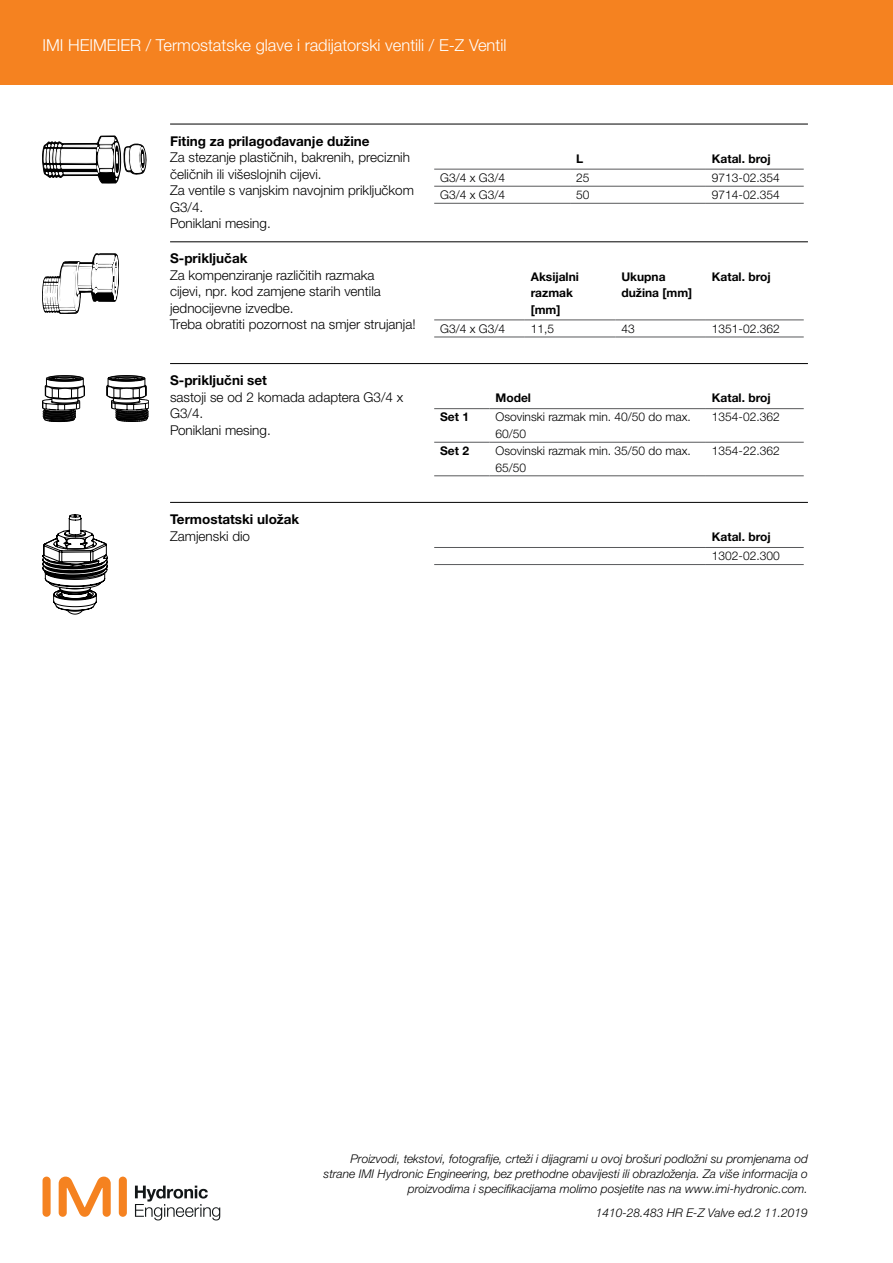
<style>
.page{position:relative;width:893px;height:1263px;background:#fff}
.page>*{position:absolute;margin:0;border:0;box-sizing:border-box;transform-origin:0 0}
.t1{font:300 16.5px "Helvetica Neue LTW1 G";color:#fff}
.t2{font:300 13.5px/16.5px "Helvetica Neue LTW1 G";color:#000}
.t3{font:700 13.5px "Helvetica Neue LTW1 G";color:#000}
.t4{font:italic 300 12px/15px "Helvetica Neue LTW1 G";color:#000;text-align:right}
.t5{font:300 12px/16.5px "Helvetica Neue LTW1 G";color:#000}
.t6{font:700 12px/16.5px "Helvetica Neue LTW1 G";color:#000}
</style>
<div class="page">
<div style="left:119px;top:1176px;width:8px;height:41px;background:#f58220;border-radius:4px"></div>
<div style="left:43px;top:1176px;width:8px;height:41px;background:#f58220;border-radius:4px"></div>
<svg style="left:59px;top:1176px;width:52px;height:41px"></svg>
<svg style="left:135px;top:1185px;width:85px;height:35px"></svg>
<div style="left:0;top:0;width:893px;height:85px;background:#f58220"></div>
<hr style="left:170px;top:124px;width:638px;height:1px;background:#000">
<hr style="left:434px;top:169px;width:136px;height:1px;background:#58595b">
<hr style="left:570px;top:169px;width:136px;height:1px;background:#58595b">
<hr style="left:706px;top:169px;width:98px;height:1px;background:#58595b">
<hr style="left:434px;top:186px;width:136px;height:1px;background:#58595b">
<hr style="left:434px;top:203px;width:136px;height:1px;background:#58595b">
<hr style="left:570px;top:186px;width:136px;height:1px;background:#58595b">
<hr style="left:570px;top:203px;width:136px;height:1px;background:#58595b">
<hr style="left:706px;top:186px;width:98px;height:1px;background:#58595b">
<hr style="left:706px;top:203px;width:98px;height:1px;background:#58595b">
<hr style="left:170px;top:241px;width:638px;height:1px;background:#000">
<hr style="left:434px;top:319px;width:91px;height:1px;background:#58595b">
<hr style="left:434px;top:337px;width:91px;height:1px;background:#58595b">
<hr style="left:525px;top:319px;width:90px;height:1px;background:#58595b">
<hr style="left:525px;top:337px;width:90px;height:1px;background:#58595b">
<hr style="left:615px;top:319px;width:91px;height:1px;background:#58595b">
<hr style="left:615px;top:337px;width:91px;height:1px;background:#58595b">
<hr style="left:706px;top:319px;width:98px;height:1px;background:#58595b">
<hr style="left:706px;top:337px;width:98px;height:1px;background:#58595b">
<hr style="left:170px;top:363px;width:638px;height:1px;background:#000">
<hr style="left:434px;top:408px;width:55px;height:1px;background:#58595b">
<hr style="left:489px;top:408px;width:217px;height:1px;background:#58595b">
<hr style="left:706px;top:408px;width:98px;height:1px;background:#58595b">
<hr style="left:434px;top:442px;width:55px;height:1px;background:#58595b">
<hr style="left:434px;top:475px;width:55px;height:1px;background:#58595b">
<hr style="left:489px;top:442px;width:217px;height:1px;background:#58595b">
<hr style="left:489px;top:475px;width:217px;height:1px;background:#58595b">
<hr style="left:706px;top:442px;width:98px;height:1px;background:#58595b">
<hr style="left:706px;top:475px;width:98px;height:1px;background:#58595b">
<hr style="left:170px;top:502px;width:638px;height:1px;background:#000">
<hr style="left:434px;top:547px;width:272px;height:1px;background:#58595b">
<hr style="left:434px;top:564px;width:272px;height:1px;background:#58595b">
<hr style="left:706px;top:547px;width:98px;height:1px;background:#58595b">
<hr style="left:706px;top:564px;width:98px;height:1px;background:#58595b">
<svg style="left:43px;top:136px;width:103px;height:47px"></svg>
<svg style="left:43px;top:254px;width:76px;height:60px"></svg>
<svg style="left:42px;top:375px;width:107px;height:47px"></svg>
<svg style="left:43px;top:514px;width:65px;height:100px"></svg>
<p class="t1" style="left:43px;top:35px;width:465px">IMI HEIMEIER / Termostatske glave i radijatorski ventili / E-Z Ventil</p>
<p class="t3" style="left:170px;top:133px;width:201px">Fiting za prilagođavanje dužine</p>
<p class="t2" style="left:170px;top:149px;width:245px">Za stezanje plastičnih, bakrenih, preciznih čeličnih ili višeslojnih cijevi.<br>Za ventile s vanjskim navojnim priključkom<br>G3/4.<br>Poniklani mesing.</p>
<p class="t6" style="left:576px;top:150px;width:9px">L</p>
<p class="t6" style="left:712px;top:150px;width:61px">Katal. broj</p>
<p class="t5" style="left:440px;top:169px;width:66px">G3/4 x G3/4</p>
<p class="t5" style="left:576px;top:169px;width:15px">25</p>
<p class="t5" style="left:712px;top:169px;width:69px">9713-02.354</p>
<p class="t5" style="left:440px;top:186px;width:66px">G3/4 x G3/4</p>
<p class="t5" style="left:576px;top:186px;width:15px">50</p>
<p class="t5" style="left:712px;top:186px;width:69px">9714-02.354</p>
<p class="t3" style="left:170px;top:250px;width:79px">S-priključak</p>
<p class="t2" style="left:170px;top:267px;width:247px">Za kompenziranje različitih razmaka<br>cijevi, npr. kod zamjene starih ventila jednocijevne izvedbe.<br>Treba obratiti pozornost na smjer strujanja!</p>
<p class="t6" style="left:531px;top:268px;width:50px">Aksijalni razmak [mm]</p>
<p class="t6" style="left:621px;top:268px;width:72px">Ukupna dužina [mm]</p>
<p class="t6" style="left:712px;top:268px;width:61px">Katal. broj</p>
<p class="t5" style="left:440px;top:320px;width:66px">G3/4 x G3/4</p>
<p class="t5" style="left:531px;top:320px;width:25px">11,5</p>
<p class="t5" style="left:621px;top:320px;width:15px">43</p>
<p class="t5" style="left:712px;top:320px;width:69px">1351-02.362</p>
<p class="t3" style="left:170px;top:372px;width:98px">S-priključni set</p>
<p class="t2" style="left:170px;top:389px;width:235px">sastoji se od 2 komada adaptera G3/4 x<br>G3/4.<br>Poniklani mesing.</p>
<p class="t6" style="left:495px;top:390px;width:37px">Model</p>
<p class="t6" style="left:712px;top:390px;width:61px">Katal. broj</p>
<p class="t6" style="left:440px;top:409px;width:30px">Set 1</p>
<p class="t5" style="left:495px;top:409px;width:197px">Osovinski razmak min. 40/50 do max.<br>60/50</p>
<p class="t5" style="left:712px;top:409px;width:69px">1354-02.362</p>
<p class="t6" style="left:440px;top:442px;width:30px">Set 2</p>
<p class="t5" style="left:495px;top:442px;width:197px">Osovinski razmak min. 35/50 do max.<br>65/50</p>
<p class="t5" style="left:712px;top:442px;width:69px">1354-22.362</p>
<p class="t3" style="left:170px;top:511px;width:131px">Termostatski uložak</p>
<p class="t2" style="left:170px;top:527px;width:82px">Zamjenski dio</p>
<p class="t6" style="left:712px;top:528px;width:61px">Katal. broj</p>
<p class="t5" style="left:712px;top:548px;width:69px">1302-02.300</p>
<p class="t4" style="left:324px;top:1151px;width:486px">Proizvodi, tekstovi, fotografije, crteži i dijagrami u ovoj brošuri podložni su promjenama od strane IMI Hydronic Engineering, bez prethodne obavijesti ili obrazloženja. Za više informacija o proizvodima i specifikacijama molimo posjetite nas na www.imi-hydronic.com.</p>
<p class="t4" style="left:596px;top:1205px;width:214px">1410-28.483 HR E-Z Valve ed.2 11.2019</p>
</div>
